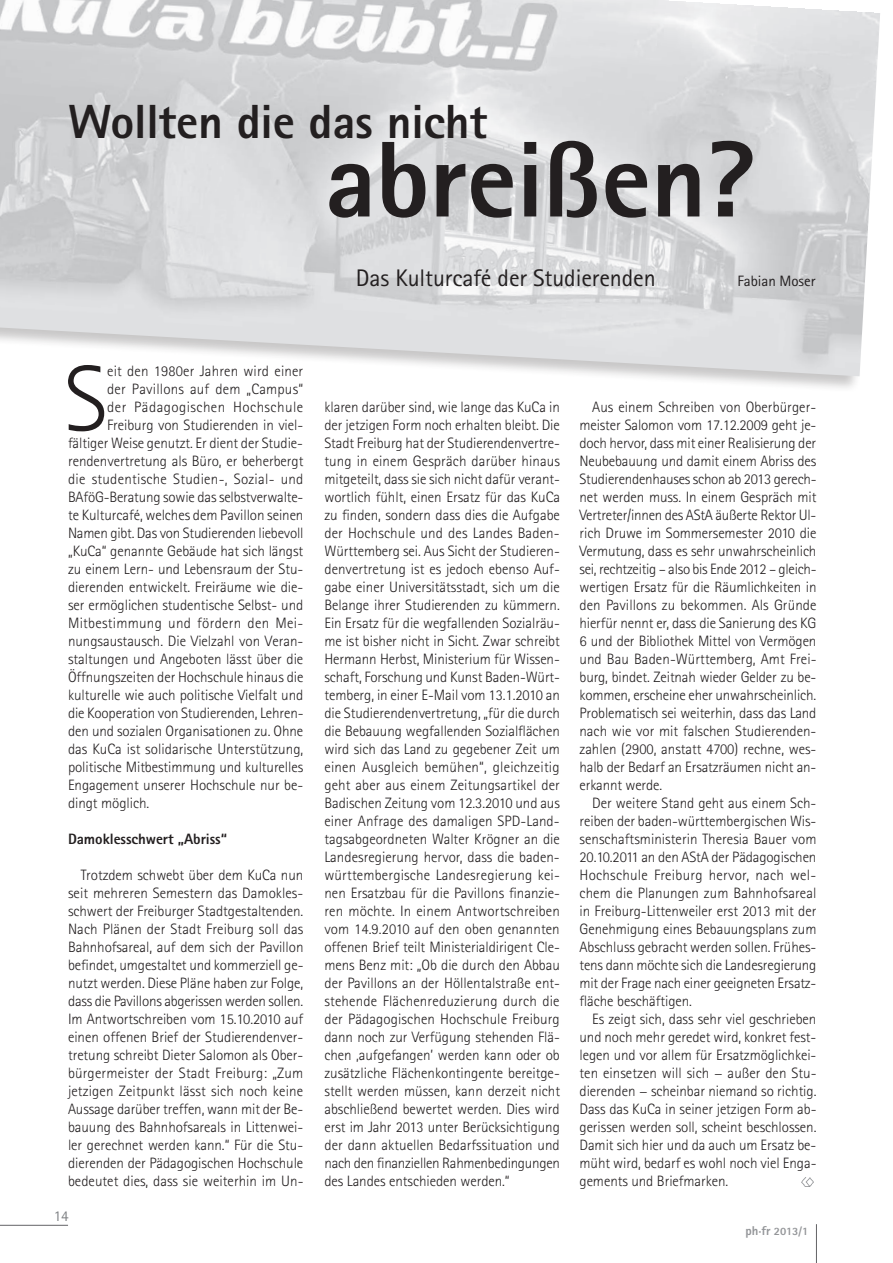
<style>
.page{position:relative;width:893px;height:1263px;background:#fff}
.page>*{position:absolute;margin:0;border:0;box-sizing:border-box;transform-origin:0 0}
.t1{font:800 108px "Rotis Sans Serif";letter-spacing:-.005em;color:#231f20}
.t2{font:300 93.3px "Rotis Sans Serif";color:#231f20}
.t3{font:800 48px "Rotis Sans Serif";letter-spacing:-.005em;color:#231f20}
.t4{font:24px "Rotis Sans Serif";letter-spacing:-.005em;color:#231f20}
.t5{font:300 15px/18px "Rotis Sans Serif";letter-spacing:-.005em;color:#231f20;text-align:justify}
.t6{font:300 15px "Rotis Sans Serif";letter-spacing:.015em;color:#231f20}
.t7{font:300 15px "Rotis Sans Serif";letter-spacing:.03em;color:#231f20}
.t8{font:800 15px "Rotis Sans Serif";letter-spacing:-.005em;color:#231f20}
.t9{font:15px "Rotis Sans Serif";letter-spacing:-.005em;color:#231f20}
.t10{font:15px "Rotis Sans Serif";color:#808285}
.t11{font:800 11.25px "Rotis Sans Serif";color:#939598}
.s1{font-size:12.75px}
</style>
<div class="page">
<hr style="left:0;top:1225px;width:68px;height:1px;background:#636366">
<hr style="left:816px;top:1224px;width:1px;height:39px;background:#636366">
<div style="left:0;top:0;width:881px;height:394px;background:#231f20;opacity:.25"></div>
<img style="left:0;top:0;width:880px;height:376px">
<svg style="left:801px;top:1178px;width:12px;height:8px"></svg>
<h3 class="t3" style="left:68px;top:92px;width:421px">Wollten die das nicht</h3>
<h1 class="t1" style="left:324px;top:111px;width:433px">abreißen?</h1>
<h3 class="t4" style="left:356px;top:264px;width:301px">Das Kulturcafé der Studierenden</h3>
<p class="t9" style="left:738px;top:272px;width:79px">Fabian Moser</p>
<h2 class="t2" style="left:64px;top:345px;width:45px">S</h2>
<p class="t5" style="left:107px;top:362px;width:198px">eit den 1980er Jahren wird einer</p>
<p class="t6" style="left:107px;top:381px;width:197px">der Pavillons auf dem „Campus“</p>
<p class="t7" style="left:107px;top:399px;width:197px">der Pädagogischen Hochschule</p>
<p class="t5" style="left:107px;top:416px;width:198px">Freiburg von Studierenden in viel-</p>
<p class="t5" style="left:68px;top:434px;width:237px">fältiger Weise genutzt. Er dient der Studie-</p>
<p class="t5" style="left:68px;top:452px;width:237px">rendenvertretung als Büro, er beherbergt</p>
<p class="t6" style="left:68px;top:471px;width:237px">die studentische Studien-, Sozial- und</p>
<p class="t5" style="left:68px;top:488px;width:237px">BAföG-Beratung sowie das selbstverwalte-</p>
<p class="t5" style="left:68px;top:506px;width:237px">te Kulturcafé, welches dem Pavillon seinen</p>
<p class="t5" style="left:68px;top:524px;width:237px">Namen gibt. Das von Studierenden liebevoll</p>
<p class="t5" style="left:68px;top:542px;width:237px">„KuCa“ genannte Gebäude hat sich längst</p>
<p class="t5" style="left:68px;top:560px;width:237px">zu einem Lern- und Lebensraum der Stu-</p>
<p class="t5" style="left:68px;top:578px;width:237px">dierenden entwickelt. Freiräume wie die-</p>
<p class="t5" style="left:68px;top:596px;width:237px">ser ermöglichen studentische Selbst- und</p>
<p class="t6" style="left:68px;top:615px;width:237px">Mitbestimmung und fördern den Mei-</p>
<p class="t5" style="left:68px;top:632px;width:237px">nungsaustausch. Die Vielzahl von Veran-</p>
<p class="t5" style="left:68px;top:650px;width:237px">staltungen und Angeboten lässt über die</p>
<p class="t5" style="left:68px;top:668px;width:237px">Öffnungszeiten der Hochschule hinaus die</p>
<p class="t5" style="left:68px;top:686px;width:237px">kulturelle wie auch politische Vielfalt und</p>
<p class="t5" style="left:68px;top:704px;width:237px">die Kooperation von Studierenden, Lehren-</p>
<p class="t5" style="left:68px;top:722px;width:237px">den und sozialen Organisationen zu. Ohne</p>
<p class="t5" style="left:68px;top:740px;width:237px">das KuCa ist solidarische Unterstützung,</p>
<p class="t5" style="left:68px;top:758px;width:237px">politische Mitbestimmung und kulturelles</p>
<p class="t5" style="left:68px;top:776px;width:237px">Engagement unserer Hochschule nur be-</p>
<p class="t5" style="left:68px;top:794px;width:83px">dingt möglich.</p>
<p class="t8" style="left:68px;top:830px;width:161px">Damoklesschwert „Abriss“</p>
<p class="t5" style="left:68px;top:866px;width:237px;text-indent:13px">Trotzdem schwebt über dem KuCa nun seit mehreren Semestern das Damokles&shy;schwert der Freiburger Stadtgestaltenden.<br>Nach Plänen der Stadt Freiburg soll das Bahnhofsareal, auf dem sich der Pavillon befindet, umgestaltet und kommerziell ge&shy;nutzt werden. Diese Pläne haben zur Folge, dass die Pavillons abgerissen werden sollen.<br>Im Antwortschreiben vom 15.10.2010 auf einen offenen Brief der Studierendenver&shy;tretung schreibt Dieter Salomon als Ober&shy;bürgermeister der Stadt Freiburg: „Zum jetzigen Zeitpunkt lässt sich noch keine Aussage darüber treffen, wann mit der Be&shy;bauung des Bahnhofsareals in Littenwei&shy;ler gerechnet werden kann.“ Für die Stu&shy;dierenden der Pädagogischen Hochschule bedeutet dies, dass sie weiterhin im Un-</p>
<p class="t10" style="left:54px;top:1207px;width:16px">14</p>
<p class="t5" style="left:324px;top:398px;width:237px">klaren darüber sind, wie lange das KuCa in der jetzigen Form noch erhalten bleibt. Die Stadt Freiburg hat der Studierendenvertre&shy;tung in einem Gespräch darüber hinaus mitgeteilt, dass sie sich nicht dafür verant&shy;wortlich fühlt, einen Ersatz für das KuCa zu finden, sondern dass dies die Aufgabe der Hochschule und des Landes Baden-Württemberg sei. Aus Sicht der Studieren&shy;denvertretung ist es jedoch ebenso Auf&shy;gabe einer Universitätsstadt, sich um die Belange ihrer Studierenden zu kümmern.<br>Ein Ersatz für die wegfallenden Sozialräu&shy;me ist bisher nicht in Sicht. Zwar schreibt Hermann Herbst, Ministerium für Wissen&shy;schaft, Forschung und Kunst Baden-Würt&shy;temberg, in einer E-Mail vom 13.1.2010 an die Studierendenvertretung, „für die durch die Bebauung wegfallenden Sozialflächen wird sich das Land zu gegebener Zeit um einen Ausgleich bemühen“, gleichzeitig geht aber aus einem Zeitungsartikel der Badischen Zeitung vom 12.3.2010 und aus einer Anfrage des damaligen SPD-Land&shy;tagsabgeordneten Walter Krögner an die Landesregierung hervor, dass die baden&shy;württembergische Landesregierung kei&shy;nen Ersatzbau für die Pavillons finanzie&shy;ren möchte. In einem Antwortschreiben vom 14.9.2010 auf den oben genannten offenen Brief teilt Ministerialdirigent Cle&shy;mens Benz mit: „Ob die durch den Abbau der Pavillons an der Höllentalstraße ent&shy;stehende Flächenreduzierung durch die der Pädagogischen Hochschule Freiburg dann noch zur Verfügung stehenden Flä&shy;chen ‚aufgefangen’ werden kann oder ob zusätzliche Flächenkontingente bereitge&shy;stellt werden müssen, kann derzeit nicht abschließend bewertet werden. Dies wird erst im Jahr 2013 unter Berücksichtigung der dann aktuellen Bedarfssituation und nach den finanziellen Rahmenbedingungen des Landes entschieden werden.“</p>
<p class="t5" style="left:579px;top:398px;width:239px;text-indent:13px">Aus einem Schreiben von Oberbürger&shy;meister Salomon vom 17.12.2009 geht je&shy;doch hervor, dass mit einer Realisierung der Neubebauung und damit einem Abriss des Studierendenhauses schon ab 2013 gerech&shy;net werden muss. In einem Gespräch mit Vertreter/innen des AStA äußerte Rektor Ul&shy;rich Druwe im Sommersemester 2010 die Vermutung, dass es sehr unwahrscheinlich sei, rechtzeitig – also bis Ende 2012 – gleich&shy;wertigen Ersatz für die Räumlichkeiten in den Pavillons zu bekommen. Als Gründe hierfür nennt er, dass die Sanierung des KG 6 und der Bibliothek Mittel von Vermögen und Bau Baden-Württemberg, Amt Frei&shy;burg, bindet. Zeitnah wieder Gelder zu be&shy;kommen, erscheine eher unwahrscheinlich.<br>Problematisch sei weiterhin, dass das Land nach wie vor mit falschen Studierenden&shy;zahlen (2900, anstatt 4700) rechne, wes&shy;halb der Bedarf an Ersatzräumen nicht an&shy;erkannt werde.</p>
<p class="t5" style="left:579px;top:794px;width:238px;text-indent:13px">Der weitere Stand geht aus einem Sch&shy;reiben der baden-württembergischen Wis&shy;senschaftsministerin Theresia Bauer vom 20.10.2011 an den AStA der Pädagogischen Hochschule Freiburg hervor, nach wel&shy;chem die Planungen zum Bahnhofsareal in Freiburg-Littenweiler erst 2013 mit der Genehmigung eines Bebauungsplans zum Abschluss gebracht werden sollen. Frühes&shy;tens dann möchte sich die Landesregierung mit der Frage nach einer geeigneten Ersatz&shy;fläche beschäftigen.</p>
<p class="t5" style="left:579px;top:1010px;width:238px;text-indent:13px">Es zeigt sich, dass sehr viel geschrieben und noch mehr geredet wird, konkret fest&shy;legen und vor allem für Ersatzmöglichkei&shy;ten einsetzen will sich − außer den Stu&shy;dierenden − scheinbar niemand so richtig.<br>Dass das KuCa in seiner jetzigen Form ab&shy;gerissen werden soll, scheint beschlossen.<br>Damit sich hier und da auch um Ersatz be&shy;müht wird, bedarf es wohl noch viel Enga&shy;gements und Briefmarken.</p>
<p class="t11" style="left:745px;top:1224px;width:64px"><span class="s1">ph·fr</span> 2013/1</p>
</div>
